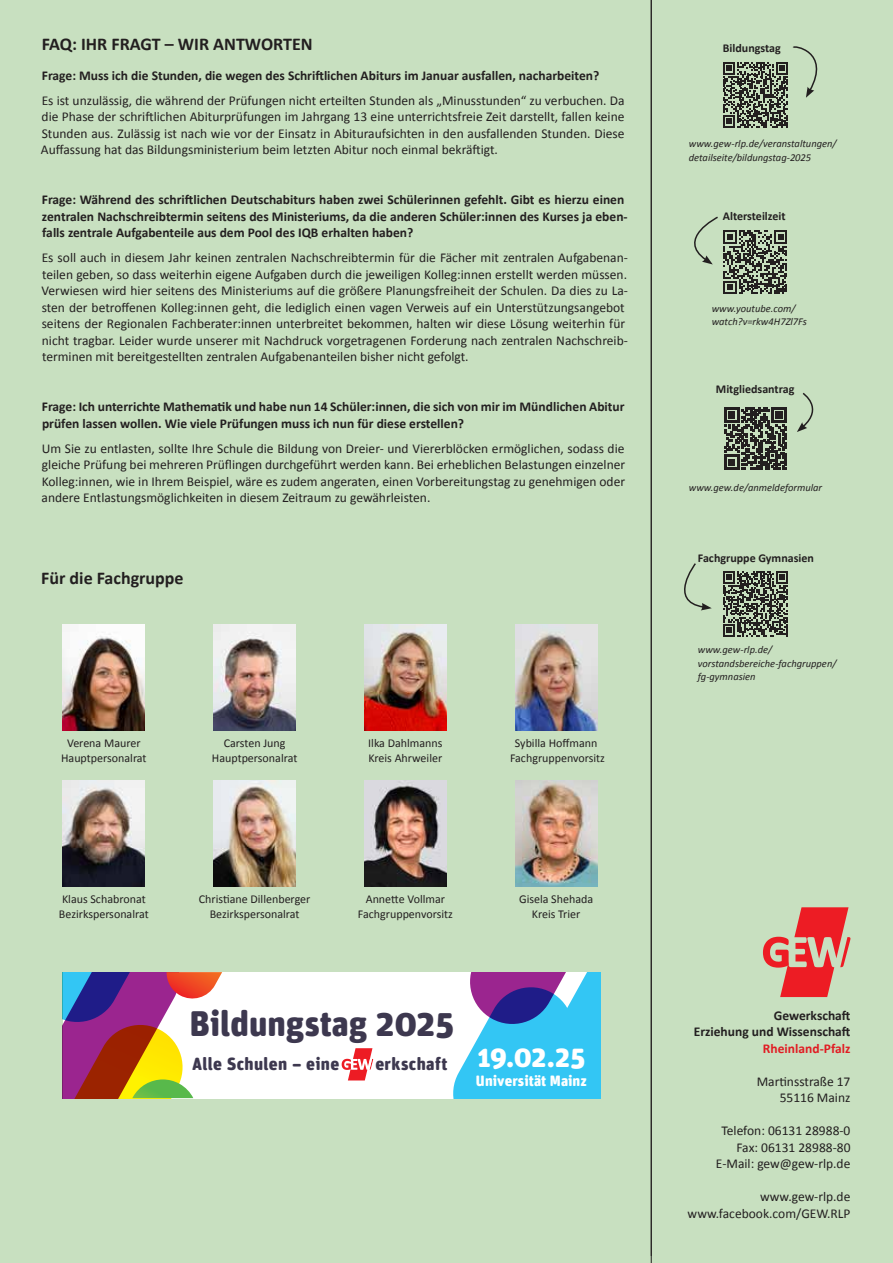
<style>
.page{position:relative;width:893px;height:1263px;background:#c8e0c0}
.page>*{position:absolute;margin:0;border:0;box-sizing:border-box;transform-origin:0 0}
.t1{font:900 35.55px "Unit Rounded OT";color:#3d384f}
.t2{font:700 18px "Calibri";color:#231f20}
.t3{font:900 17.7px "Unit Rounded OT";letter-spacing:.02em;color:#3d384f}
.t4{font:900 15px "Unit Rounded OT";letter-spacing:.005em;color:#fff}
.t5{font:13.5px/16.5px "Calibri";color:#231f20;text-align:right}
.t6{font:700 13.5px/16.5px "Calibri";color:#231f20}
.t7{font:700 13.5px "Calibri";color:#e11b22}
.t8{font:12px/15px "Calibri";color:#231f20;text-align:center}
.t9{font:700 12px "Calibri";color:#231f20}
.t10{font:italic 10.5px/13.5px "Calibri";color:#231f20}
</style>
<div class="page">
<hr style="left:651px;top:0;width:1px;height:1263px;background:#231f20">
<svg style="left:763px;top:907px;width:87px;height:90px;background:#da7c70"></svg>
<img style="left:214px;top:625px;width:82px;height:105px">
<img style="left:63px;top:781px;width:82px;height:105px">
<img style="left:364px;top:625px;width:82px;height:105px">
<img style="left:214px;top:781px;width:82px;height:105px">
<img style="left:63px;top:625px;width:82px;height:105px">
<img style="left:515px;top:625px;width:82px;height:105px">
<svg style="left:724px;top:407px;width:63px;height:63px;background:#565b52"></svg>
<svg style="left:723px;top:571px;width:65px;height:65px;background:#656d60"></svg>
<svg style="left:723px;top:45px;width:109px;height:83px;background:#98a892"></svg>
<svg style="left:675px;top:216px;width:112px;height:78px;background:#9bab94"></svg>
<svg style="left:667px;top:562px;width:45px;height:48px;background:#bed5b7"></svg>
<svg style="left:797px;top:392px;width:27px;height:40px"></svg>
<img style="left:364px;top:781px;width:82px;height:105px">
<img style="left:515px;top:781px;width:82px;height:105px">
<div style="left:63px;top:972px;width:537px;height:126px;background:#fff"></div>
<svg style="left:63px;top:972px;width:159px;height:126px"></svg>
<svg style="left:453px;top:972px;width:147px;height:126px;background:#5cade0"></svg>
<svg style="left:342px;top:1048px;width:31px;height:32px"></svg>
<h2 class="t2" style="left:42px;top:33px;width:272px">FAQ: IHR FRAGT – WIR ANTWORTEN</h2>
<p class="t6" style="left:42px;top:66px;width:559px">Frage: Muss ich die Stunden, die wegen des Schriftlichen Abiturs im Januar ausfallen, nacharbeiten?</p>
<p class="t5" style="left:41px;top:91px;width:585px;text-align:justify">Es ist unzulässig, die während der Prüfungen nicht erteilten Stunden als „Minusstunden“ zu verbuchen. Da die Phase der schriftlichen Abiturprüfungen im Jahrgang 13 eine unterrichtsfreie Zeit darstellt, fallen keine Stunden aus. Zulässig ist nach wie vor der Einsatz in Abituraufsichten in den ausfallenden Stunden. Diese Auffassung hat das Bildungsministerium beim letzten Abitur noch einmal bekräftigt.</p>
<p class="t6" style="left:42px;top:191px;width:587px">Frage: Während des schriftlichen Deutschabiturs haben zwei Schülerinnen gefehlt. Gibt es hierzu einen zentralen Nachschreibtermin seitens des Ministeriums, da die anderen Schüler:innen des Kurses ja eben&shy;falls zentrale Aufgabenteile aus dem Pool des IQB erhalten haben?</p>
<p class="t5" style="left:42px;top:249px;width:588px;text-align:left">Es soll auch in diesem Jahr keinen zentralen Nachschreibtermin für die Fächer mit zentralen Aufgabenan&shy;teilen geben, so dass weiterhin eigene Aufgaben durch die jeweiligen Kolleg:innen erstellt werden müssen.<br>Verwiesen wird hier seitens des Ministeriums auf die größere Planungsfreiheit der Schulen. Da dies zu La&shy;sten der betroffenen Kolleg:innen geht, die lediglich einen vagen Verweis auf ein Unterstützungsangebot seitens der Regionalen Fachberater:innen unterbreitet bekommen, halten wir diese Lösung weiterhin für nicht tragbar. Leider wurde unserer mit Nachdruck vorgetragenen Forderung nach zentralen Nachschreib&shy;terminen mit bereitgestellten zentralen Aufgabenanteilen bisher nicht gefolgt.</p>
<p class="t6" style="left:42px;top:398px;width:584px">Frage: Ich unterrichte Mathematik und habe nun 14 Schüler:innen, die sich von mir im Mündlichen Abitur prüfen lassen wollen. Wie viele Prüfungen muss ich nun für diese erstellen?</p>
<p class="t5" style="left:42px;top:439px;width:585px;text-align:justify">Um Sie zu entlasten, sollte Ihre Schule die Bildung von Dreier- und Viererblöcken ermöglichen, sodass die gleiche Prüfung bei mehreren Prüflingen durchgeführt werden kann. Bei erheblichen Belastungen einzelner Kolleg:innen, wie in Ihrem Beispiel, wäre es zudem angeraten, einen Vorbereitungstag zu genehmigen oder andere Entlastungsmöglichkeiten in diesem Zeitraum zu gewährleisten.</p>
<h2 class="t2" style="left:41px;top:567px;width:144px">Für die Fachgruppe</h2>
<p class="t8" style="left:368px;top:735px;width:76px;text-align:left">Ilka Dahlmanns<br>Kreis Ahrweiler</p>
<p class="t8" style="left:61px;top:735px;width:87px">Verena Maurer<br>Hauptpersonalrat</p>
<p class="t8" style="left:510px;top:735px;width:96px">Sybilla Hoffmann<br>Fachgruppenvorsitz</p>
<p class="t8" style="left:212px;top:735px;width:87px">Carsten Jung<br>Hauptpersonalrat</p>
<p class="t8" style="left:59px;top:891px;width:91px;text-align:left">Klaus Schabronat<br>Bezirkspersonalrat</p>
<p class="t8" style="left:199px;top:891px;width:113px">Christiane Dillenberger<br>Bezirkspersonalrat</p>
<p class="t8" style="left:358px;top:891px;width:96px">Annette Vollmar<br>Fachgruppenvorsitz</p>
<p class="t8" style="left:519px;top:891px;width:76px">Gisela Shehada<br>Kreis Trier</p>
<h1 class="t1" style="left:190px;top:1001px;width:266px">Bildungstag 2025</h1>
<h3 class="t3" style="left:192px;top:1052px;width:149px">Alle Schulen – eine</h3>
<h3 class="t3" style="left:375px;top:1052px;width:212px">erkschaft <sup>19.02.25</sup></h3>
<p class="t4" style="left:476px;top:1071px;width:112px">Universität Mainz</p>
<p class="t9" style="left:723px;top:41px;width:59px">Bildungstag</p>
<p class="t10" style="left:689px;top:137px;width:149px">www.gew-rlp.de/veranstaltungen/ detailseite/bildungstag-2025</p>
<p class="t9" style="left:723px;top:208px;width:64px">Altersteilzeit</p>
<p class="t10" style="left:712px;top:301px;width:97px">www.youtube.com/ watch?v=rkw4H7Zl7Fs</p>
<p class="t9" style="left:716px;top:382px;width:80px">Mitgliedsantrag</p>
<p class="t10" style="left:689px;top:480px;width:135px">www.gew.de/anmeldeformular</p>
<p class="t9" style="left:698px;top:550px;width:118px">Fachgruppe Gymnasien</p>
<p class="t10" style="left:698px;top:642px;width:140px">www.gew-rlp.de/ vorstandsbereiche-fachgruppen/ fg-gymnasien</p>
<p class="t6" style="left:694px;top:1006px;width:158px;text-align:right">Gewerkschaft<br>Erziehung und Wissenschaft</p>
<p class="t7" style="left:763px;top:1040px;width:89px">Rheinland-Pfalz</p>
<p class="t5" style="left:757px;top:1072px;width:95px">Martinsstraße 17<br>55116 Mainz</p>
<p class="t5" style="left:716px;top:1122px;width:136px">Telefon: 06131 28988-0<br>Fax: 06131 28988-80<br>E-Mail: gew@gew-rlp.de</p>
<p class="t5" style="left:688px;top:1188px;width:164px">www.gew-rlp.de www.facebook.com/GEW.RLP</p>
</div>
